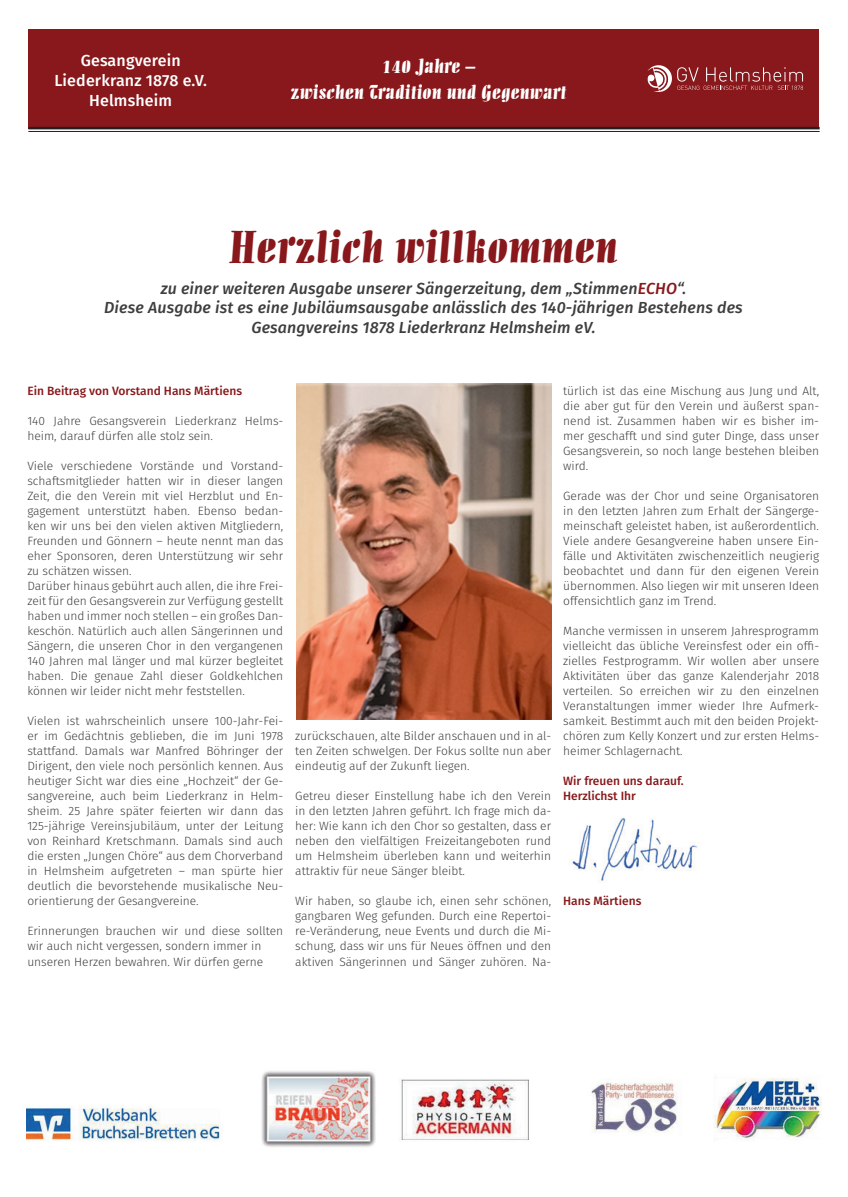
<style>
.page{position:relative;width:848px;height:1197px;background:#fff}
.page>*{position:absolute;margin:0;border:0;box-sizing:border-box;transform-origin:0 0}
.t1{font:45.6px "Allegro BT";color:#88181b}
.t2{font:20px/26px "Allegro BT";color:#fff;text-align:center}
.t3{font:italic 500 16px/19.2px "Fira Sans";letter-spacing:.01em;color:#3e3e3f;text-align:center}
.t4{font:500 16px/20px "Fira Sans";letter-spacing:.01em;color:#fff;text-align:center}
.t5{font:300 12px/15px "Fira Sans";color:#3e3e3f;text-align:justify}
.t6{font:500 12px/15px "Fira Sans";color:#88181b}
.s1{color:#88181b}
</style>
<div class="page">
<img style="left:26px;top:1071px;width:795px;height:76px">
<img style="left:296px;top:384px;width:256px;height:335px">
<img style="left:572px;top:818px;width:125px;height:63px">
<div style="left:29px;top:29px;width:790px;height:99px;background:#88181b"></div>
<hr style="left:28px;top:127px;width:791px;height:2px;background:#231f20">
<hr style="left:28px;top:131px;width:791px;height:1px;background:#231f20">
<svg style="left:647px;top:65px;width:156px;height:27px"></svg>
<h3 class="t4" style="left:54px;top:50px;width:154px">Gesangverein<br>Liederkranz 1878 e.V.<br>Helmsheim</h3>
<h2 class="t2" style="left:291px;top:53px;width:277px">140 Jahre –<br>zwischen Tradition und Gegenwart</h2>
<h1 class="t1" style="left:230px;top:220px;width:390px">Herzlich willkommen</h1>
<h3 class="t3" style="left:104px;top:278px;width:640px">zu einer weiteren Ausgabe unserer Sängerzeitung, dem „Stimmen<span class="s1">ECHO</span>“.<br>Diese Ausgabe ist es eine Jubiläumsausgabe anlässlich des 140-jährigen Bestehens des<br>Gesangvereins 1878 Liederkranz Helmsheim eV.</h3>
<p class="t6" style="left:27px;top:383px;width:216px">Ein Beitrag von Vorstand Hans Märtiens</p>
<p class="t5" style="left:27px;top:413px;width:257px">140 Jahre Gesangsverein Liederkranz Helms&shy;heim, darauf dürfen alle stolz sein.</p>
<p class="t5" style="left:27px;top:458px;width:257px;text-align:left">Viele verschiedene Vorstände und Vorstand&shy;schaftsmitglieder hatten wir in dieser langen Zeit, die den Verein mit viel Herzblut und En&shy;gagement unterstützt haben. Ebenso bedan&shy;ken wir uns bei den vielen aktiven Mitgliedern, Freunden und Gönnern – heute nennt man das eher Sponsoren, deren Unterstützung wir sehr zu schätzen wissen.<br>Darüber hinaus gebührt auch allen, die ihre Frei&shy;zeit für den Gesangsverein zur Verfügung gestellt haben und immer noch stellen – ein großes Dan&shy;keschön. Natürlich auch allen Sängerinnen und Sängern, die unseren Chor in den vergangenen 140 Jahren mal länger und mal kürzer begleitet haben. Die genaue Zahl dieser Goldkehlchen können wir leider nicht mehr feststellen.</p>
<p class="t5" style="left:27px;top:713px;width:257px">Vielen ist wahrscheinlich unsere 100-Jahr-Fei&shy;er im Gedächtnis geblieben, die im Juni 1978 stattfand. Damals war Manfred Böhringer der Dirigent, den viele noch persönlich kennen. Aus heutiger Sicht war dies eine „Hochzeit“ der Ge&shy;sangvereine, auch beim Liederkranz in Helm&shy;sheim. 25 Jahre später feierten wir dann das 125-jährige Vereinsjubiläum, unter der Leitung von Reinhard Kretschmann. Damals sind auch die ersten „Jungen Chöre“ aus dem Chorverband in Helmsheim aufgetreten – man spürte hier deutlich die bevorstehende musikalische Neu&shy;orientierung der Gesangvereine.</p>
<p class="t5" style="left:27px;top:923px;width:257px;text-align:left">Erinnerungen brauchen wir und diese sollten wir auch nicht vergessen, sondern immer in unseren Herzen bewahren. Wir dürfen gerne</p>
<p class="t5" style="left:295px;top:728px;width:257px">zurückschauen, alte Bilder anschauen und in al&shy;ten Zeiten schwelgen. Der Fokus sollte nun aber eindeutig auf der Zukunft liegen.</p>
<p class="t5" style="left:295px;top:788px;width:257px">Getreu dieser Einstellung habe ich den Verein in den letzten Jahren geführt. Ich frage mich da&shy;her: Wie kann ich den Chor so gestalten, dass er neben den vielfältigen Freizeitangeboten rund um Helmsheim überleben kann und weiterhin attraktiv für neue Sänger bleibt.</p>
<p class="t5" style="left:295px;top:893px;width:257px">Wir haben, so glaube ich, einen sehr schönen, gangbaren Weg gefunden. Durch eine Repertoi&shy;re-Veränderung, neue Events und durch die Mi&shy;schung, dass wir uns für Neues öffnen und den aktiven Sängerinnen und Sänger zuhören. Na-</p>
<p class="t5" style="left:563px;top:383px;width:257px">türlich ist das eine Mischung aus Jung und Alt, die aber gut für den Verein und äußerst span&shy;nend ist. Zusammen haben wir es bisher im&shy;mer geschafft und sind guter Dinge, dass unser Gesangsverein, so noch lange bestehen bleiben wird.</p>
<p class="t5" style="left:563px;top:488px;width:257px">Gerade was der Chor und seine Organisatoren in den letzten Jahren zum Erhalt der Sängerge&shy;meinschaft geleistet haben, ist außerordentlich.<br>Viele andere Gesangvereine haben unsere Ein&shy;fälle und Aktivitäten zwischenzeitlich neugierig beobachtet und dann für den eigenen Verein übernommen. Also liegen wir mit unseren Ideen offensichtlich ganz im Trend.</p>
<p class="t5" style="left:563px;top:623px;width:257px">Manche vermissen in unserem Jahresprogramm vielleicht das übliche Vereinsfest oder ein offi&shy;zielles Festprogramm. Wir wollen aber unsere Aktivitäten über das ganze Kalenderjahr 2018 verteilen. So erreichen wir zu den einzelnen Veranstaltungen immer wieder Ihre Aufmerk&shy;samkeit. Bestimmt auch mit den beiden Projekt&shy;chören zum Kelly Konzert und zur ersten Helms&shy;heimer Schlagernacht.</p>
<p class="t6" style="left:563px;top:773px;width:122px">Wir freuen uns darauf.<br>Herzlichst Ihr</p>
<p class="t6" style="left:563px;top:893px;width:80px">Hans Märtiens</p>
</div>
